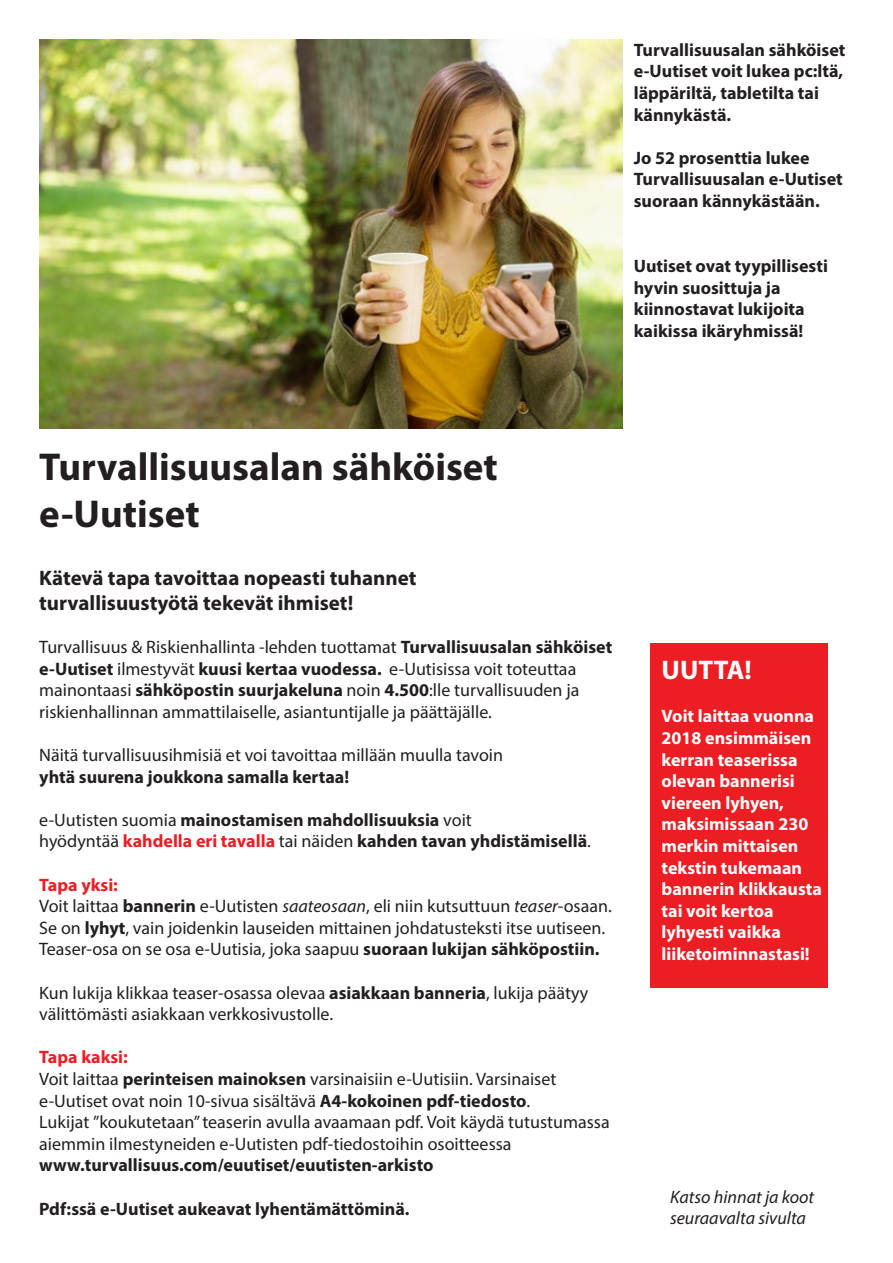
<style>
.page{position:relative;width:893px;height:1263px;background:#fff}
.page>*{position:absolute;margin:0;border:0;box-sizing:border-box;transform-origin:0 0}
.t1{font:700 39px/46.8px "Myriad Pro";color:#231f20}
.t2{font:700 27px "Myriad Pro";color:#fff}
.t3{font:700 21px/25.2px "Myriad Pro";color:#231f20}
.t4{font:18px/21.6px "Myriad Pro";color:#231f20}
.t5{font:700 18px/21.6px "Myriad Pro";color:#231f20}
.t6{font:700 18px/21.6px "Myriad Pro";color:#fff}
.t7{font:italic 18px/21.6px "Myriad Pro";color:#231f20}
.s1{font-weight:700}
.s2{font-weight:400}
.s3{color:#ed1d24}
.s4{font-weight:700;color:#ed1d24}
.s5{font-style:italic}
</style>
<div class="page">
<img style="left:39px;top:40px;width:584px;height:389px">
<div style="left:650px;top:643px;width:178px;height:344px;background:#ed1d24"></div>
<p class="t5" style="left:634px;top:38px;width:213px">Turvallisuusalan sähköiset e-Uutiset voit lukea pc:ltä, läppäriltä, tabletilta tai kännykästä.</p>
<p class="t5" style="left:634px;top:146px;width:211px">Jo 52 prosenttia lukee<br>Turvallisuusalan e-Uutiset suoraan kännykästään.</p>
<p class="t5" style="left:634px;top:254px;width:196px">Uutiset ovat tyypillisesti hyvin suosittuja ja kiinnostavat lukijoita kaikissa ikäryhmissä!</p>
<h1 class="t1" style="left:39px;top:442px;width:460px">Turvallisuusalan sähköiset e-Uutiset</h1>
<p class="t3" style="left:39px;top:564px;width:379px">Kätevä tapa tavoittaa nopeasti tuhannet turvallisuustyötä tekevät ihmiset!</p>
<p class="t4" style="left:39px;top:636px;width:575px">Turvallisuus &amp; Riskienhallinta -lehden tuottamat <span class="s1">Turvallisuusalan sähköiset e-Uutiset</span> ilmestyvät <span class="s1">kuusi kertaa vuodessa.</span> e-Uutisissa voit toteuttaa mainontaasi <span class="s1">sähköpostin suurjakeluna</span> noin <span class="s1">4.500</span>:lle turvallisuuden ja riskienhallinnan ammattilaiselle, asiantuntijalle ja päättäjälle.</p>
<p class="t4" style="left:39px;top:744px;width:465px">Näitä turvallisuusihmisiä et voi tavoittaa millään muulla tavoin</p>
<p class="t5" style="left:39px;top:765px;width:311px">yhtä suurena joukkona samalla kertaa!</p>
<p class="t5" style="left:39px;top:808px;width:553px"><span class="s2">e-Uutisten suomia</span> mainostamisen mahdollisuuksia <span class="s2">voit<br>hyödyntää</span> <span class="s3">kahdella eri tavalla</span> <span class="s2">tai näiden</span> kahden tavan yhdistämisellä<span class="s2">.</span></p>
<p class="t4" style="left:39px;top:873px;width:574px"><span class="s4">Tapa yksi:<br></span>Voit laittaa <span class="s1">bannerin</span> e-Uutisten <span class="s5">saateosaan</span>, eli niin kutsuttuun <span class="s5">teaser</span>-osaan.<br>Se on <span class="s1">lyhyt</span>, vain joidenkin lauseiden mittainen johdatusteksti itse uutiseen.<br>Teaser-osa on se osa e-Uutisia, joka saapuu <span class="s1">suoraan lukijan sähköpostiin.</span></p>
<p class="t4" style="left:39px;top:981px;width:551px">Kun lukija klikkaa teaser-osassa olevaa <span class="s1">asiakkaan banneria</span>, lukija päätyy välittömästi asiakkaan verkkosivustolle.</p>
<p class="t4" style="left:39px;top:1046px;width:572px"><span class="s4">Tapa kaksi:<br></span>Voit laittaa <span class="s1">perinteisen mainoksen</span> varsinaisiin e-Uutisiin. Varsinaiset e-Uutiset ovat noin 10-sivua sisältävä <span class="s1">A4-kokoinen pdf-tiedosto</span>.<br>Lukijat ”koukutetaan” teaserin avulla avaamaan pdf. Voit käydä tutustumassa aiemmin ilmestyneiden e-Uutisten pdf-tiedostoihin osoitteessa</p>
<p class="t5" style="left:39px;top:1154px;width:396px">www.turvallisuus.com/euutiset/euutisten-arkisto</p>
<p class="t5" style="left:39px;top:1197px;width:372px">Pdf:ssä e-Uutiset aukeavat lyhentämättöminä.</p>
<h2 class="t2" style="left:662px;top:652px;width:92px">UUTTA!</h2>
<p class="t6" style="left:662px;top:705px;width:162px">Voit laittaa vuonna<br>2018 ensimmäisen kerran teaserissa olevan bannerisi viereen lyhyen, maksimissaan 230 merkin mittaisen tekstin tukemaan bannerin klikkausta tai voit kertoa lyhyesti vaikka liiketoiminnastasi!</p>
<p class="t7" style="left:670px;top:1186px;width:146px">Katso hinnat ja koot seuraavalta sivulta</p>
</div>
